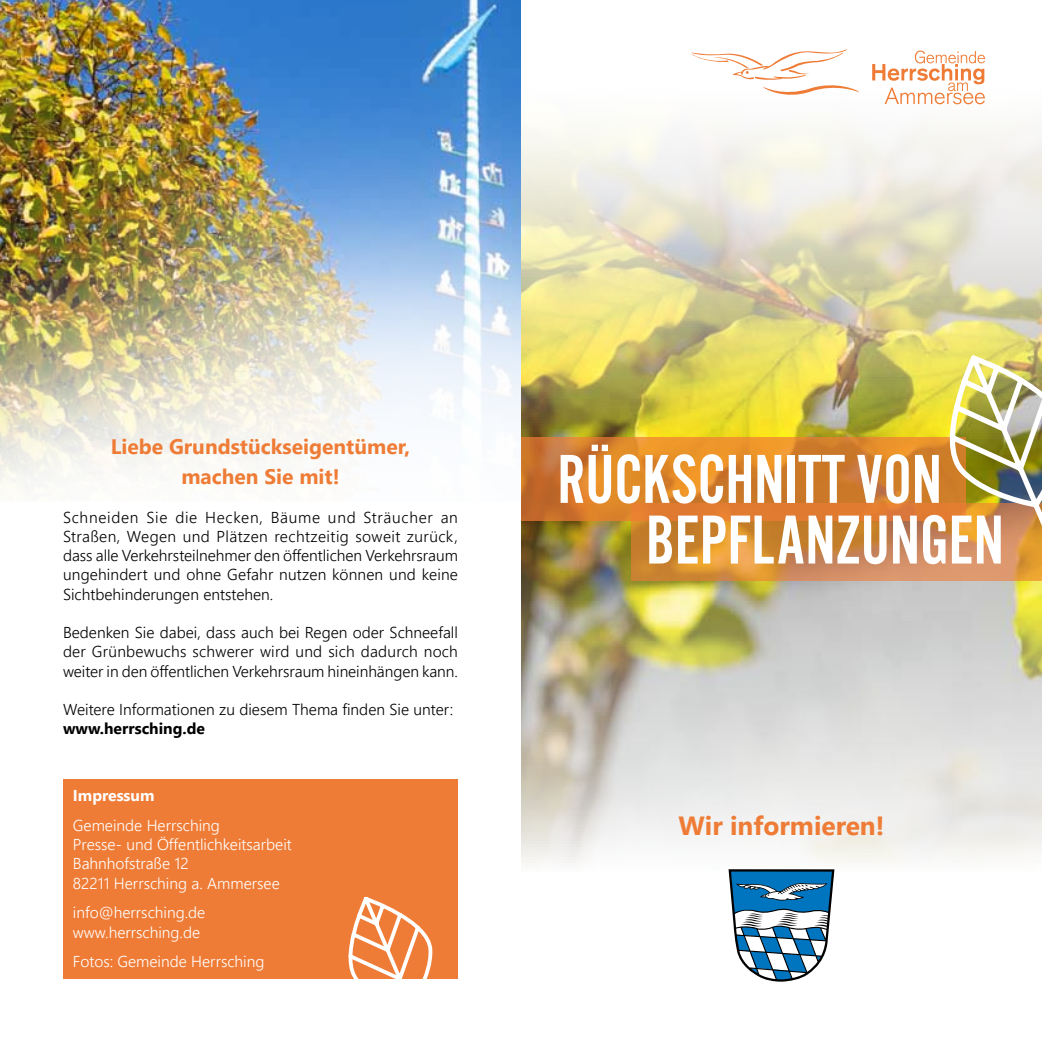
<style>
.page{position:relative;width:1042px;height:1042px;background:#fff}
.page>*{position:absolute;margin:0;border:0;box-sizing:border-box;transform-origin:0 0}
.t1{font:71.92px/60.7px "Alternate Gothic EF No Two";color:#fff}
.t2{font:700 26.25px "Nirmala UI";color:#ef7c36}
.t3{font:700 21px/29.8px "Nirmala UI";color:#ef7c36;text-align:center}
.t4{font:300 15.75px/19.2px "Nirmala UI";color:#000;text-align:justify}
.t5{font:300 15.75px/19.2px "Nirmala UI";color:#fff}
.t6{font:700 15.75px "Nirmala UI";color:#000}
.t7{font:700 15.75px "Nirmala UI";color:#fff}
</style>
<div class="page">
<img style="left:0;top:0;width:521px;height:491px">
<div style="left:63px;top:779px;width:395px;height:200px;background:#ef7c36"></div>
<svg style="left:348px;top:896px;width:85px;height:83px"></svg>
<img style="left:521px;top:104px;width:521px;height:759px">
<svg style="left:521px;top:438px;width:413px;height:83px;background:#d5802a"></svg>
<svg style="left:631px;top:503px;width:411px;height:77px;background:#d38741"></svg>
<svg style="left:691px;top:49px;width:168px;height:46px"></svg>
<svg style="left:872px;top:51px;width:113px;height:53px"></svg>
<svg style="left:728px;top:869px;width:107px;height:113px"></svg>
<img style="left:934px;top:351px;width:108px;height:185px">
<h3 class="t3" style="left:111px;top:431px;width:301px">Liebe Grundstückseigentümer, machen Sie mit!</h3>
<p class="t4" style="left:63px;top:507px;width:396px">Schneiden Sie die Hecken, Bäume und Sträucher an Straßen, Wegen und Plätzen rechtzeitig soweit zurück, dass alle Verkehrsteilnehmer den öffentlichen Verkehrsraum ungehindert und ohne Gefahr nutzen können und keine Sichtbehinderungen entstehen.</p>
<p class="t4" style="left:63px;top:622px;width:396px">Bedenken Sie dabei, dass auch bei Regen oder Schneefall der Grünbewuchs schwerer wird und sich dadurch noch weiter in den öffentlichen Verkehrsraum hineinhängen kann.</p>
<p class="t4" style="left:63px;top:699px;width:392px">Weitere Informationen zu diesem Thema finden Sie unter:</p>
<p class="t6" style="left:63px;top:717px;width:144px">www.herrsching.de</p>
<p class="t7" style="left:73px;top:783px;width:83px">Impressum</p>
<p class="t5" style="left:73px;top:815px;width:220px">Gemeinde Herrsching<br>Presse- und Öffentlichkeitsarbeit<br>Bahnhofstraße 12<br>82211 Herrsching a. Ammersee</p>
<p class="t5" style="left:73px;top:902px;width:134px">info@herrsching.de www.herrsching.de</p>
<p class="t5" style="left:73px;top:951px;width:193px">Fotos: Gemeinde Herrsching</p>
<h1 class="t1" style="left:646px;top:451px;width:359px;text-indent:-89px">RÜCKSCHNITT VON<br>BEPFLANZUNGEN</h1>
<h2 class="t2" style="left:678px;top:805px;width:207px">Wir informieren!</h2>
</div>
